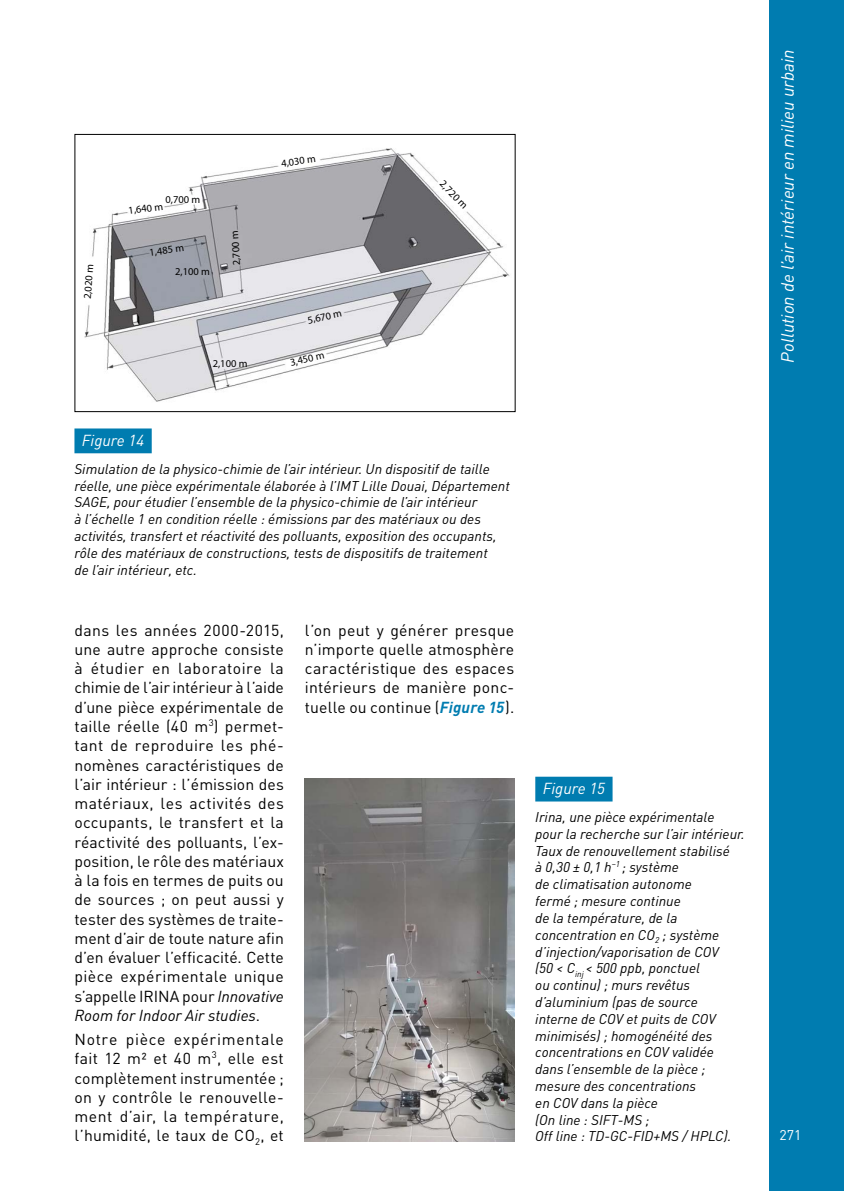
<style>
.page{position:relative;width:844px;height:1191px;background:#fff}
.page>*{position:absolute;margin:0;border:0;box-sizing:border-box;transform-origin:0 0}
.t1{font:italic 17.5px "DIN";color:#fff}
.t2{font:15.75px/19.2px "DIN";letter-spacing:.02em;color:#000;text-align:justify}
.t3{font:italic 15.75px "DIN";color:#fff}
.t4{font:italic 14px/16.8px "DIN";color:#000}
.t5{font:14px "DIN";color:#fff}
.t6{font:10.5px "Myriad Pro";color:#000}
.s1{font-style:italic}
.s2{font-weight:700;font-style:italic;color:#007cb0}
</style>
<div class="page">
<div style="left:769px;top:0;width:74px;height:1191px;background:#007cb0"></div>
<div style="left:74px;top:428px;width:78px;height:25px;background:#007cb0"></div>
<svg style="left:74px;top:133px;width:442px;height:279px"></svg>
<img style="left:305px;top:778px;width:209px;height:363px">
<div style="left:535px;top:776px;width:77px;height:25px;background:#007cb0"></div>
<p class="t6" style="left:81px;top:298px;width:36px;rotate:-86deg">2,020 m</p>
<p class="t6" style="left:165px;top:193px;width:36px">0,700 m</p>
<p class="t6" style="left:128px;top:204px;width:36px;rotate:-7deg">1,640 m</p>
<p class="t6" style="left:149px;top:246px;width:36px;rotate:-7deg">1,485 m</p>
<p class="t6" style="left:175px;top:265px;width:36px">2,100 m</p>
<p class="t6" style="left:230px;top:266px;width:36px;rotate:-94deg">2,700 m</p>
<p class="t6" style="left:213px;top:356px;width:36px">2,100 m</p>
<p class="t6" style="left:280px;top:157px;width:36px;rotate:-7deg">4,030 m</p>
<p class="t6" style="left:306px;top:314px;width:36px;rotate:-13deg">5,670 m</p>
<p class="t6" style="left:289px;top:356px;width:36px;rotate:-13deg">3,450 m</p>
<p class="t6" style="left:446px;top:177px;width:36px;rotate:46deg">2,720 m</p>
<p class="t3" style="left:82px;top:430px;width:64px">Figure 14</p>
<p class="t4" style="left:74px;top:460px;width:437px">Simulation de la physico-chimie de l’air intérieur. Un dispositif de taille réelle, une pièce expérimentale élaborée à l’IMT Lille Douai, Département SAGE, pour étudier l’ensemble de la physico-chimie de l’air intérieur<br>à l’échelle 1 en condition réelle : émissions par des matériaux ou des activités, transfert et réactivité des polluants, exposition des occupants, rôle des matériaux de constructions, tests de dispositifs de traitement<br>de l’air intérieur, etc.</p>
<p class="t2" style="left:74px;top:620px;width:211px">dans les années 2000-2015, une autre approche consiste à étudier en laboratoire la chimie de l’air intérieur à l’aide d’une pièce expérimentale de taille réelle (40 m<sup>3</sup>) permet&shy;tant de reproduire les phé&shy;nomènes caractéristiques de l’air intérieur : l’émission des matériaux, les activités des occupants, le transfert et la réactivité des polluants, l’ex&shy;position, le rôle des matériaux à la fois en termes de puits ou de sources ; on peut aussi y tester des systèmes de traite&shy;ment d’air de toute nature afin d’en évaluer l’efficacité. Cette pièce expérimentale unique s’appelle IRINA pour <span class="s1">Innovative Room for Indoor Air studies</span>.</p>
<p class="t2" style="left:74px;top:1029px;width:211px">Notre pièce expérimentale fait 12 m² et 40 m<sup>3</sup>, elle est complètement instrumentée ; on y contrôle le renouvelle&shy;ment d’air, la température, l’humidité, le taux de CO<sub>2</sub>, et</p>
<p class="t2" style="left:305px;top:620px;width:211px">l’on peut y générer presque n’importe quelle atmosphère caractéristique des espaces intérieurs de manière ponc&shy;tuelle ou continue (<span class="s2">Figure 15</span>).</p>
<p class="t3" style="left:542px;top:778px;width:64px">Figure 15</p>
<p class="t4" style="left:535px;top:808px;width:211px">Irina, une pièce expérimentale pour la recherche sur l’air intérieur.<br>Taux de renouvellement stabilisé<br>à 0,30 ± 0,1 h<sup>–1</sup> ; système<br>de climatisation autonome<br>fermé ; mesure continue<br>de la température, de la concentration en CO<sub>2</sub> ; système d’injection/vaporisation de COV<br>(50 &lt; C<sub>inj</sub> &lt; 500 ppb, ponctuel<br>ou continu) ; murs revêtus d’aluminium (pas de source<br>interne de COV et puits de COV minimisés) ; homogénéité des concentrations en COV validée dans l’ensemble de la pièce ; mesure des concentrations<br>en COV dans la pièce<br>(On line : SIFT-MS ;<br>Off line : TD-GC-FID+MS / HPLC).</p>
<p class="t1" style="left:776px;top:362px;width:314px;rotate:-90deg">Pollution de l’air intérieur en milieu urbain</p>
<p class="t5" style="left:779px;top:1125px;width:23px">271</p>
</div>
